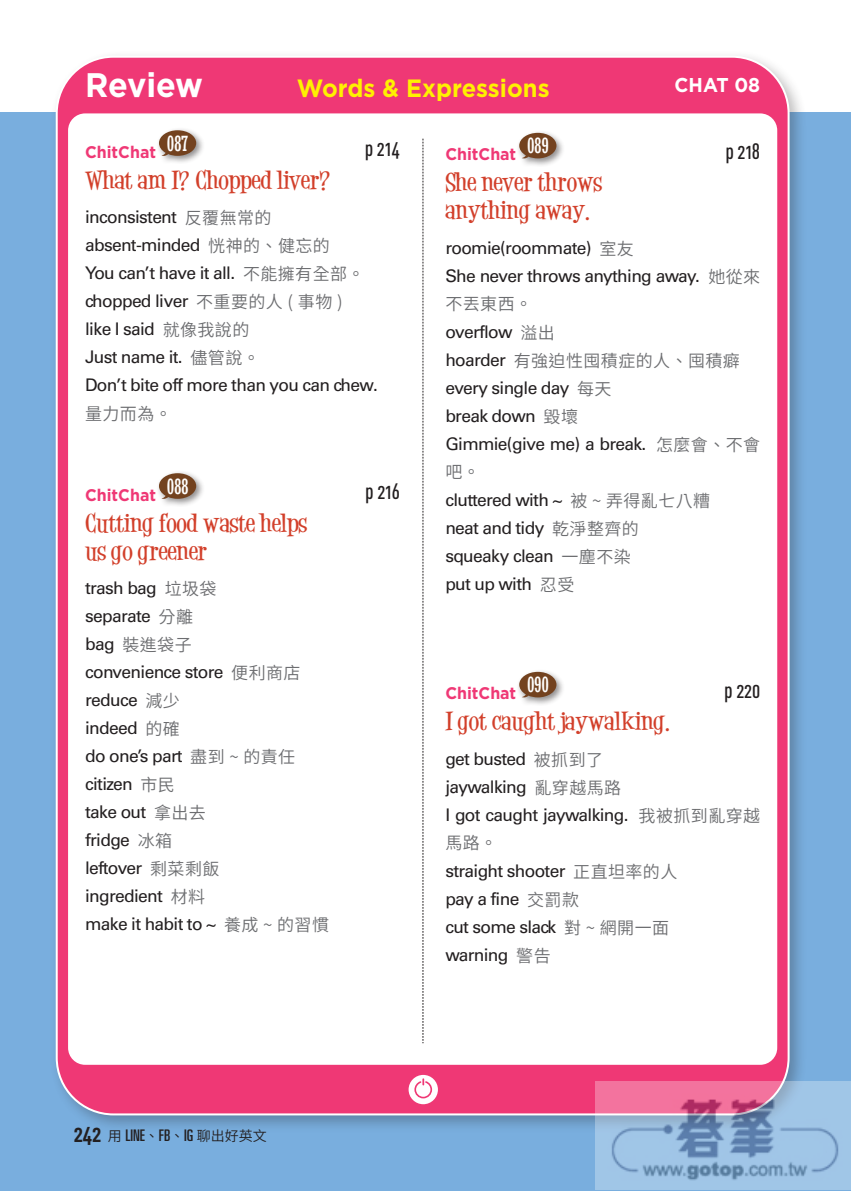
<style>
.page{position:relative;width:851px;height:1191px;background:#fff}
.page>*{position:absolute;margin:0;border:0;box-sizing:border-box;transform-origin:0 0}
.t1{font:700 34px "Gotham";letter-spacing:-.01em;color:#fff;scale:.95 1}
.t2{font:700 25px "Gotham";color:#fff101;scale:.95 1}
.t3{font:22px "DIN Cond Medium Alternate";letter-spacing:-.01em;color:#231f20}
.t4{font:700 20px/28px "Desigers";color:#d23f2a}
.t5{font:700 20px "Gotham";color:#fff;scale:.95 1}
.t6{font:17.4px/28px "Univers LT Std";letter-spacing:-.04em;color:#231f20}
.t7{font:17px "Source Han Sans TC";letter-spacing:.025em;color:#6c6d70}
.t8{font:700 16.8px "Gotham";color:#ef3875;scale:.95 1}
.t9{font:14px "Source Han Sans TC";color:#231f20}
.s1{font-family:"Source Han Sans TC";font-size:17px;color:#6c6d70}
.s2{font-family:"Univers LT Std";font-size:17.4px;color:#231f20}
.s3{font-family:"DIN Cond Bold Alternate";font-size:24px}
.s4{font-family:"Univers LT Std";font-stretch:ultra-condensed;font-size:16px}
</style>
<div class="page">
<div style="left:0;top:113px;width:850px;height:1078px;background:#79aede"></div>
<div style="left:49px;top:49px;width:758px;height:1084px;background:#231f20;opacity:.3"></div>
<div style="left:57px;top:57px;width:731px;height:1057px;background:#ef3875;border-radius:57px"></div>
<div style="left:68px;top:113px;width:709px;height:951px;background:#fff;border-radius:17px"></div>
<div style="left:408px;top:1075px;width:30px;height:29px;background:#fff;border-radius:50%"></div>
<svg style="left:414px;top:1078px;width:18px;height:20px"></svg>
<div style="left:156px;top:127px;width:49px;height:37px;background:#231f20;opacity:.5"></div>
<svg style="left:159px;top:130px;width:37px;height:27px"></svg>
<div style="left:156px;top:470px;width:49px;height:37px;background:#231f20;opacity:.5"></div>
<svg style="left:159px;top:473px;width:37px;height:26px"></svg>
<div style="left:516px;top:130px;width:49px;height:37px;background:#231f20;opacity:.5"></div>
<svg style="left:519px;top:133px;width:37px;height:26px"></svg>
<div style="left:516px;top:668px;width:49px;height:38px;background:#231f20;opacity:.5"></div>
<svg style="left:519px;top:672px;width:37px;height:26px"></svg>
<svg style="left:422px;top:139px;width:1px;height:904px"></svg>
<img style="left:595px;top:1081px;width:255px;height:108px">
<h1 class="t1" style="left:85px;top:65px;width:126px">Review</h1>
<p class="t8" style="left:85px;top:142px;width:111px">ChitChat <sup>087</sup></p>
<p class="t3" style="left:364px;top:135px;width:37px">p 214</p>
<p class="t4" style="left:85px;top:166px;width:248px">What am I? Chopped liver?</p>
<p class="t6" style="left:85px;top:203px;width:294px">inconsistent <span class="s1">反覆無常的</span>absent-minded <span class="s1">恍神的、健忘的<br></span>You can’t have it all. <span class="s1">不能擁有全部。</span>chopped liver <span class="s1">不重要的人 ( 事物 )<br></span>like I said <span class="s1">就像我說的<br></span>Just name it. <span class="s1">儘管說。<br></span>Don’t bite off more than you can chew.</p>
<p class="t7" style="left:85px;top:404px;width:88px">量力而為。</p>
<h2 class="t2" style="left:297px;top:73px;width:267px">Words &amp; Expressions</h2>
<p class="t5" style="left:674px;top:73px;width:92px">CHAT 08</p>
<p class="t8" style="left:445px;top:144px;width:111px">ChitChat <sup>089</sup></p>
<p class="t3" style="left:725px;top:138px;width:36px">p 218</p>
<p class="t4" style="left:445px;top:168px;width:158px">She never throws anything away.</p>
<p class="t6" style="left:445px;top:234px;width:316px">roomie(roommate) <span class="s1">室友<br></span>She never throws anything away. <span class="s1">她從來</span></p>
<p class="t7" style="left:445px;top:294px;width:88px">不丟東西。</p>
<p class="t6" style="left:445px;top:318px;width:111px">overflow <span class="s1">溢出</span></p>
<p class="t7" style="left:445px;top:351px;width:296px"><span class="s2">hoarder</span> 有強迫性囤積症的人、囤積癖</p>
<p class="t6" style="left:445px;top:374px;width:316px">every single day <span class="s1">每天<br></span>break down <span class="s1">毀壞<br></span>Gimmie(give me) a break. <span class="s1">怎麼會、不會</span></p>
<p class="t7" style="left:445px;top:462px;width:36px">吧。</p>
<p class="t6" style="left:445px;top:486px;width:266px">cluttered with ~ <span class="s1">被 ~ 弄得亂七八糟</span>neat and tidy <span class="s1">乾淨整齊的<br></span>squeaky clean <span class="s1">一塵不染<br></span>put up with <span class="s1">忍受</span></p>
<p class="t8" style="left:85px;top:485px;width:111px">ChitChat <sup>088</sup></p>
<p class="t3" style="left:365px;top:478px;width:36px">p 216</p>
<p class="t4" style="left:85px;top:508px;width:224px">Cutting food waste helps us go greener</p>
<p class="t6" style="left:85px;top:574px;width:133px">trash bag <span class="s1">垃圾袋</span>separate <span class="s1">分離</span></p>
<p class="t7" style="left:85px;top:635px;width:108px"><span class="s2">bag</span> 裝進袋子</p>
<p class="t6" style="left:85px;top:658px;width:245px">convenience store <span class="s1">便利商店</span>reduce <span class="s1">減少<br></span>indeed <span class="s1">的確<br></span>do one’s part <span class="s1">盡到 ~ 的責任</span>citizen <span class="s1">市民<br></span>take out <span class="s1">拿出去<br></span>fridge <span class="s1">冰箱<br></span>leftover <span class="s1">剩菜剩飯<br></span>ingredient <span class="s1">材料<br></span>make it habit to ~ <span class="s1">養成 ~ 的習慣</span></p>
<p class="t8" style="left:445px;top:683px;width:111px">ChitChat <sup>090</sup></p>
<p class="t3" style="left:724px;top:677px;width:37px">p 220</p>
<p class="t4" style="left:445px;top:707px;width:228px">I got caught jaywalking.</p>
<p class="t6" style="left:445px;top:744px;width:316px">get busted <span class="s1">被抓到了<br></span>jaywalking <span class="s1">亂穿越馬路<br></span>I got caught jaywalking. <span class="s1">我被抓到亂穿越</span></p>
<p class="t7" style="left:445px;top:833px;width:53px">馬路。</p>
<p class="t6" style="left:445px;top:856px;width:233px">straight shooter <span class="s1">正直坦率的人</span>pay a fine <span class="s1">交罰款<br></span>cut some slack <span class="s1">對 ~ 網開一面</span>warning <span class="s1">警告</span></p>
<p class="t9" style="left:74px;top:1127px;width:195px"><span class="s3">242</span> 用 <span class="s4">LINE</span>、<span class="s4">FB</span>、<span class="s4">IG</span> 聊出好英文</p>
</div>
